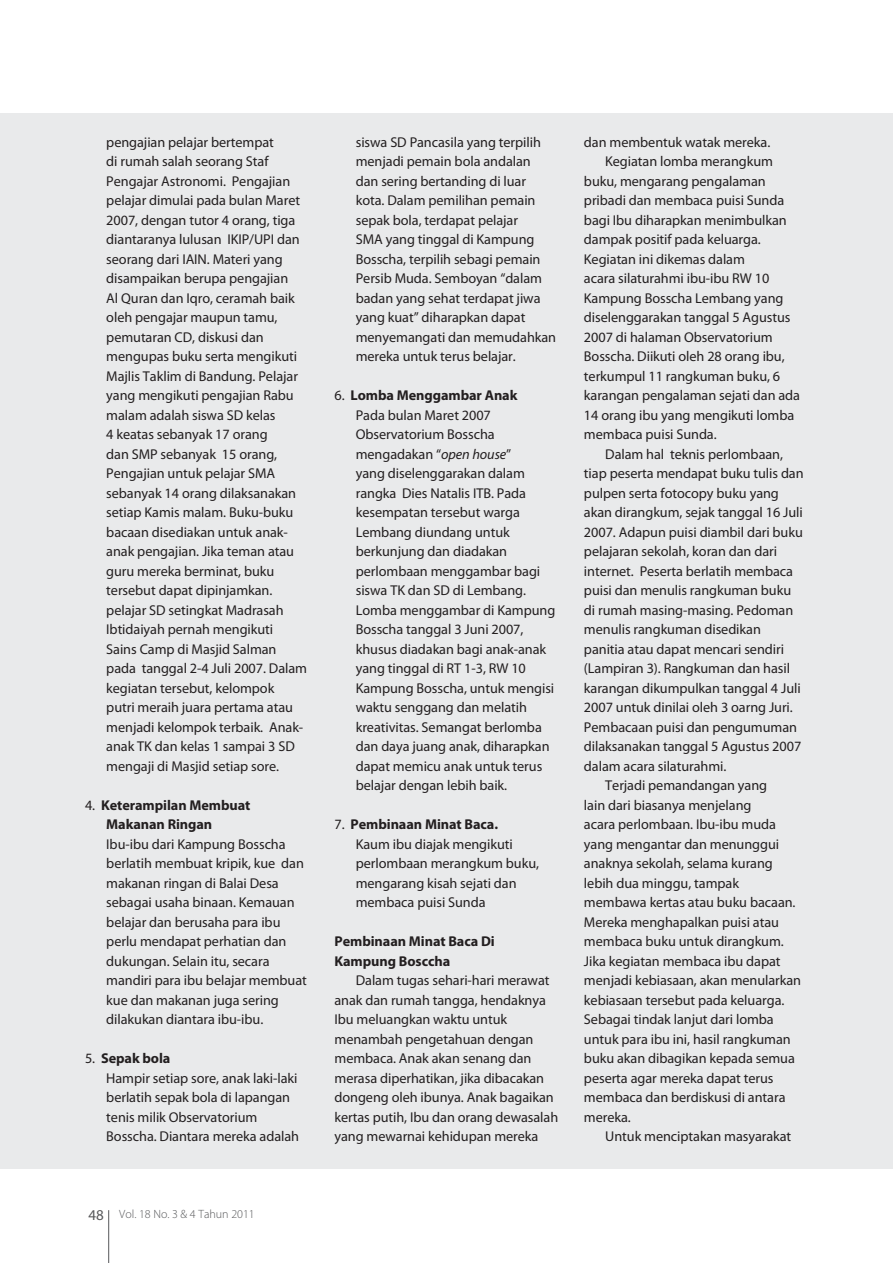
<style>
.page{position:relative;width:893px;height:1263px;background:#fff}
.page>*{position:absolute;margin:0;border:0;box-sizing:border-box;transform-origin:0 0}
.BODY_UTAMA_PUSTAKA{font:14.25px/19.5px "Myriad Pro";letter-spacing:-.005em;color:#231f20}
.BODY_UTAMA_PUSTAKA-2{font:700 14.25px/19.5px "Myriad Pro";letter-spacing:-.005em;color:#231f20}
.t1{font:300 12px "Myriad Pro";color:#57585a}
.s1{font-weight:400}
.s2{font-weight:400;font-size:15px}
.s3{font-style:italic}
</style>
<div class="page">
<hr style="left:108px;top:1210px;width:1px;height:53px;background:#57585a">
<div style="left:0;top:113px;width:893px;height:1055px;background:#e9eaeb"></div>
<p class="BODY_UTAMA_PUSTAKA" style="left:106px;top:132px;width:202px">pengajian pelajar bertempat<br>di rumah salah seorang Staf<br>Pengajar Astronomi. Pengajian pelajar dimulai pada bulan Maret<br>2007, dengan tutor 4 orang, tiga diantaranya lulusan IKIP/UPI dan seorang dari IAIN. Materi yang disampaikan berupa pengajian<br>Al Quran dan Iqro, ceramah baik oleh pengajar maupun tamu, pemutaran CD, diskusi dan mengupas buku serta mengikuti<br>Majlis Taklim di Bandung. Pelajar yang mengikuti pengajian Rabu malam adalah siswa SD kelas<br>4 keatas sebanyak 17 orang<br>dan SMP sebanyak 15 orang,<br>Pengajian untuk pelajar SMA sebanyak 14 orang dilaksanakan setiap Kamis malam. Buku-buku bacaan disediakan untuk anak&shy;anak pengajian. Jika teman atau guru mereka berminat, buku tersebut dapat dipinjamkan. pelajar SD setingkat Madrasah<br>Ibtidaiyah pernah mengikuti<br>Sains Camp di Masjid Salman pada tanggal 2-4 Juli 2007. Dalam kegiatan tersebut, kelompok<br>putri meraih juara pertama atau menjadi kelompok terbaik. Anak&shy;anak TK dan kelas 1 sampai 3 SD mengaji di Masjid setiap sore.</p>
<p class="BODY_UTAMA_PUSTAKA-2" style="left:106px;top:795px;width:146px;text-indent:-21px"><span class="s1">4.</span> Keterampilan Membuat<br>Makanan Ringan</p>
<p class="BODY_UTAMA_PUSTAKA" style="left:106px;top:834px;width:202px">Ibu-ibu dari Kampung Bosscha berlatih membuat kripik, kue dan makanan ringan di Balai Desa sebagai usaha binaan. Kemauan belajar dan berusaha para ibu perlu mendapat perhatian dan dukungan. Selain itu, secara mandiri para ibu belajar membuat kue dan makanan juga sering dilakukan diantara ibu-ibu.</p>
<p class="BODY_UTAMA_PUSTAKA-2" style="left:85px;top:1048px;width:87px"><span class="s1">5.</span> Sepak bola</p>
<p class="BODY_UTAMA_PUSTAKA" style="left:106px;top:1068px;width:194px">Hampir setiap sore, anak laki-laki berlatih sepak bola di lapangan tenis milik Observatorium<br>Bosscha. Diantara mereka adalah</p>
<p class="t1" style="left:89px;top:1207px;width:168px"><span class="s2">48</span> Vol. 18 No. 3 &amp; 4 Tahun 2011</p>
<p class="BODY_UTAMA_PUSTAKA" style="left:356px;top:132px;width:202px">siswa SD Pancasila yang terpilih menjadi pemain bola andalan dan sering bertanding di luar kota. Dalam pemilihan pemain sepak bola, terdapat pelajar<br>SMA yang tinggal di Kampung<br>Bosscha, terpilih sebagi pemain<br>Persib Muda. Semboyan “dalam badan yang sehat terdapat jiwa yang kuat” diharapkan dapat menyemangati dan memudahkan mereka untuk terus belajar.</p>
<p class="BODY_UTAMA_PUSTAKA-2" style="left:334px;top:385px;width:184px"><span class="s1">6.</span> Lomba Menggambar Anak</p>
<p class="BODY_UTAMA_PUSTAKA" style="left:356px;top:405px;width:201px">Pada bulan Maret 2007<br>Observatorium Bosscha mengadakan “<span class="s3">open house</span>”<br>yang diselenggarakan dalam rangka Dies Natalis ITB. Pada kesempatan tersebut warga<br>Lembang diundang untuk berkunjung dan diadakan perlombaan menggambar bagi siswa TK dan SD di Lembang.<br>Lomba menggambar di Kampung<br>Bosscha tanggal 3 Juni 2007, khusus diadakan bagi anak-anak yang tinggal di RT 1-3, RW 10<br>Kampung Bosscha, untuk mengisi waktu senggang dan melatih kreativitas. Semangat berlomba dan daya juang anak, diharapkan dapat memicu anak untuk terus belajar dengan lebih baik.</p>
<p class="BODY_UTAMA_PUSTAKA-2" style="left:334px;top:814px;width:165px"><span class="s1">7.</span> Pembinaan Minat Baca.</p>
<p class="BODY_UTAMA_PUSTAKA" style="left:356px;top:834px;width:185px">Kaum ibu diajak mengikuti perlombaan merangkum buku, mengarang kisah sejati dan membaca puisi Sunda</p>
<p class="BODY_UTAMA_PUSTAKA-2" style="left:334px;top:931px;width:162px">Pembinaan Minat Baca Di<br>Kampung Bosccha</p>
<p class="BODY_UTAMA_PUSTAKA" style="left:334px;top:970px;width:225px;text-indent:21px">Dalam tugas sehari-hari merawat anak dan rumah tangga, hendaknya<br>Ibu meluangkan waktu untuk menambah pengetahuan dengan membaca. Anak akan senang dan merasa diperhatikan, jika dibacakan dongeng oleh ibunya. Anak bagaikan kertas putih, Ibu dan orang dewasalah yang mewarnai kehidupan mereka</p>
<p class="BODY_UTAMA_PUSTAKA" style="left:584px;top:132px;width:188px">dan membentuk watak mereka.</p>
<p class="BODY_UTAMA_PUSTAKA" style="left:584px;top:151px;width:218px;text-indent:21px">Kegiatan lomba merangkum buku, mengarang pengalaman pribadi dan membaca puisi Sunda bagi Ibu diharapkan menimbulkan dampak positif pada keluarga.<br>Kegiatan ini dikemas dalam<br>acara silaturahmi ibu-ibu RW 10<br>Kampung Bosscha Lembang yang diselenggarakan tanggal 5 Agustus<br>2007 di halaman Observatorium<br>Bosscha. Diikuti oleh 28 orang ibu, terkumpul 11 rangkuman buku, 6 karangan pengalaman sejati dan ada<br>14 orang ibu yang mengikuti lomba membaca puisi Sunda.</p>
<p class="BODY_UTAMA_PUSTAKA" style="left:584px;top:444px;width:221px;text-indent:21px">Dalam hal teknis perlombaan, tiap peserta mendapat buku tulis dan pulpen serta fotocopy buku yang akan dirangkum, sejak tanggal 16 Juli 2007. Adapun puisi diambil dari buku pelajaran sekolah, koran dan dari internet. Peserta berlatih membaca puisi dan menulis rangkuman buku di rumah masing-masing. Pedoman menulis rangkuman disedikan panitia atau dapat mencari sendiri (Lampiran 3). Rangkuman dan hasil karangan dikumpulkan tanggal 4 Juli 2007 untuk dinilai oleh 3 oarng Juri.<br>Pembacaan puisi dan pengumuman dilaksanakan tanggal 5 Agustus 2007 dalam acara silaturahmi.</p>
<p class="BODY_UTAMA_PUSTAKA" style="left:584px;top:775px;width:219px;text-indent:21px">Terjadi pemandangan yang<br>lain dari biasanya menjelang<br>acara perlombaan. Ibu-ibu muda yang mengantar dan menunggui anaknya sekolah, selama kurang lebih dua minggu, tampak membawa kertas atau buku bacaan.<br>Mereka menghapalkan puisi atau membaca buku untuk dirangkum.<br>Jika kegiatan membaca ibu dapat menjadi kebiasaan, akan menularkan kebiasaan tersebut pada keluarga.<br>Sebagai tindak lanjut dari lomba untuk para ibu ini, hasil rangkuman buku akan dibagikan kepada semua peserta agar mereka dapat terus membaca dan berdiskusi di antara mereka.</p>
<p class="BODY_UTAMA_PUSTAKA" style="left:605px;top:1126px;width:188px">Untuk menciptakan masyarakat</p>
</div>
